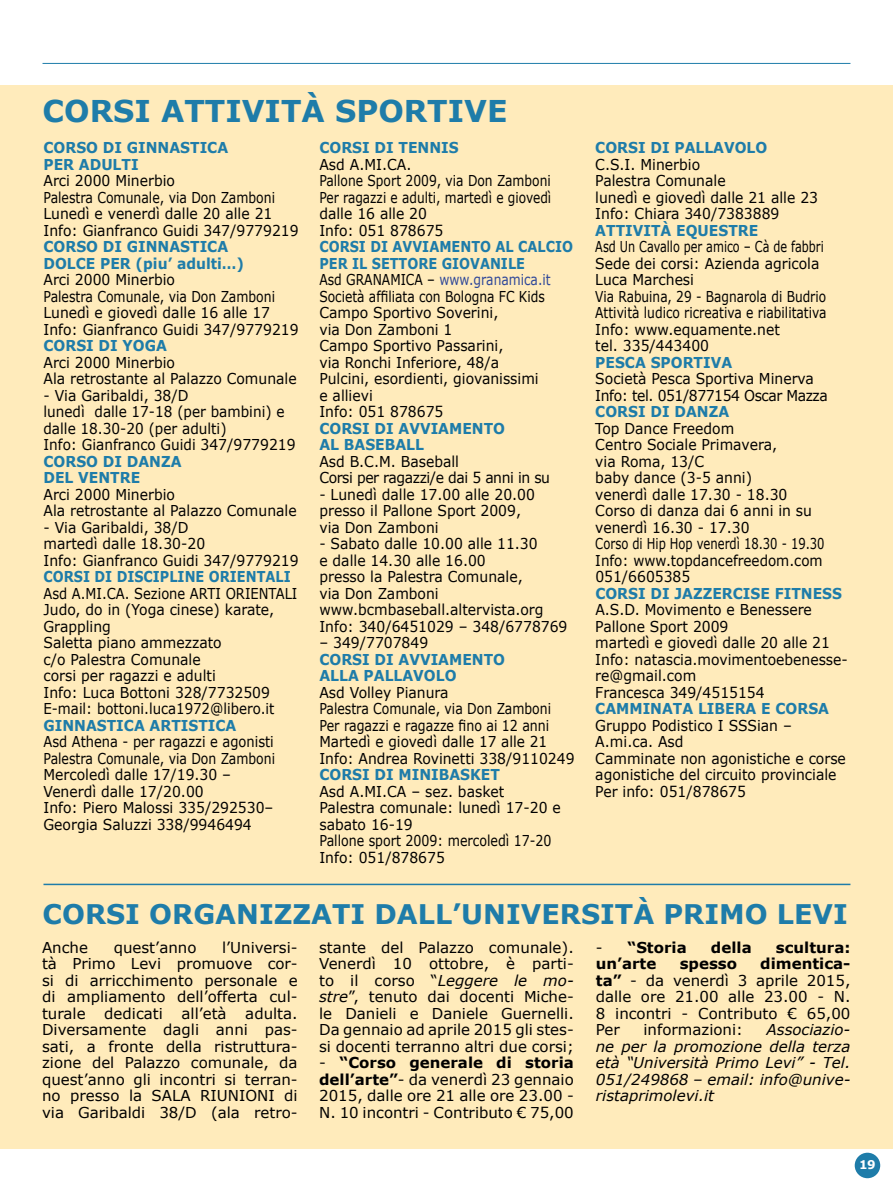
<style>
.page{position:relative;width:893px;height:1191px;background:#fff}
.page>*{position:absolute;margin:0;border:0;box-sizing:border-box;transform-origin:0 0}
.t1{font:700 30px "Verdana";color:#1e7ca9}
.t2{font:700 27px "Verdana";color:#1e7ca9}
.t3{font:15px/16.5px "Verdana";color:#000;scale:.93 1}
.t4{font:15px/16.5px "Verdana";color:#000;text-align:justify}
.t5{font:15px/16.5px "Verdana";color:#000;scale:.87 1}
.t6{font:700 15px/16.5px "Verdana";color:#1e7ca9;scale:.93 1}
.t7{font:15px/16.5px "Verdana";color:#000;scale:.82 1}
.t8{font:15px/16.5px "Verdana";color:#000;scale:.75 1}
.t9{font:italic 15px/16.5px "Verdana";color:#000;text-align:justify}
.t10{font:15px/16.5px "Verdana";letter-spacing:-.02em;color:#000;scale:.93 1}
.t11{font:15px/16.5px "Verdana";letter-spacing:-.03em;color:#000;scale:.93 1}
.t12{font:700 15px "Verdana";color:#000}
.t13{font:700 15px "Verdana";color:#1e7ca9;scale:.86 1}
.t14{font:700 12px "Verdana";color:#fff}
.s1{font-weight:700;color:#1e7ca9}
.s2{color:#2f4899}
.s3{font-style:italic}
.s4{font-weight:700}
.s5{font-weight:400}
</style>
<div class="page">
<hr style="left:43px;top:63px;width:807px;height:1px;background:#1e7ca9">
<div style="left:0;top:85px;width:893px;height:1063px;background:#ffebbb"></div>
<hr style="left:43px;top:883px;width:807px;height:2px;background:#1e7ca9">
<div style="left:855px;top:1152px;width:25px;height:26px;background:#1e7ca9;border-radius:50%"></div>
<h1 class="t1" style="left:43px;top:92px;width:466px">CORSI ATTIVITÀ SPORTIVE</h1>
<p class="t6" style="left:43px;top:139px;width:200px">CORSO DI GINNASTICA<br>PER ADULTI</p>
<p class="t3" style="left:43px;top:172px;width:276px">Arci 2000 Minerbio<br>Palestra Comunale, via Don Zamboni<br>Lunedì e venerdì dalle 20 alle 21<br>Info: Gianfranco Guidi 347/9779219</p>
<p class="t6" style="left:43px;top:238px;width:217px">CORSO DI GINNASTICA<br>DOLCE PER (piu’ adulti…)</p>
<p class="t3" style="left:43px;top:271px;width:276px">Arci 2000 Minerbio<br>Palestra Comunale, via Don Zamboni<br>Lunedì e giovedì dalle 16 alle 17<br>Info: Gianfranco Guidi 347/9779219</p>
<p class="t6" style="left:43px;top:337px;width:134px">CORSI DI YOGA</p>
<p class="t3" style="left:43px;top:353px;width:274px">Arci 2000 Minerbio<br>Ala retrostante al Palazzo Comunale</p>
<p class="t3" style="left:43px;top:386px;width:273px">- Via Garibaldi, 38/D<br>lunedì dalle 17-18 (per bambini) e dalle 18.30-20 (per adulti)<br>Info: Gianfranco Guidi 347/9779219</p>
<p class="t6" style="left:43px;top:452px;width:150px">CORSO DI DANZA<br>DEL VENTRE</p>
<p class="t3" style="left:43px;top:485px;width:274px">Arci 2000 Minerbio<br>Ala retrostante al Palazzo Comunale</p>
<p class="t3" style="left:43px;top:518px;width:276px">- Via Garibaldi, 38/D<br>martedì dalle 18.30-20<br>Info: Gianfranco Guidi 347/9779219</p>
<p class="t13" style="left:43px;top:567px;width:289px">CORSI DI DISCIPLINE ORIENTALI</p>
<p class="t5" style="left:43px;top:584px;width:293px">Asd A.MI.CA. Sezione ARTI ORIENTALI<br>Judo, do in (Yoga cinese) karate,<br>Grappling<br>Saletta piano ammezzato<br>c/o Palestra Comunale<br>corsi per ragazzi e adulti<br>Info: Luca Bottoni 328/7732509<br>E-mail: bottoni.luca1972@libero.it</p>
<p class="t6" style="left:43px;top:716px;width:209px">GINNASTICA ARTISTICA</p>
<p class="t5" style="left:43px;top:733px;width:268px">Asd Athena - per ragazzi e agonisti<br>Palestra Comunale, via Don Zamboni<br>Mercoledì dalle 17/19.30 –<br>Venerdì dalle 17/20.00<br>Info: Piero Malossi 335/292530–<br>Georgia Saluzzi 338/9946494</p>
<p class="t6" style="left:319px;top:139px;width:151px">CORSI DI TENNIS</p>
<p class="t3" style="left:319px;top:155px;width:251px">Asd A.MI.CA.<br>Pallone Sport 2009, via Don Zamboni<br>Per ragazzi e adulti, martedì e giovedì dalle 16 alle 20<br>Info: 051 878675</p>
<p class="t7" style="left:319px;top:238px;width:311px"><span class="s1">CORSI DI AVVIAMENTO AL CALCIO<br>PER IL SETTORE GIOVANILE<br></span>Asd GRANAMICA – <span class="s2">www.granamica.it<br></span>Società affiliata con Bologna FC Kids<br>Campo Sportivo Soverini,<br>via Don Zamboni 1<br>Campo Sportivo Passarini,<br>via Ronchi Inferiore, 48/a<br>Pulcini, esordienti, giovanissimi<br>e allievi<br>Info: 051 878675</p>
<p class="t6" style="left:319px;top:419px;width:201px">CORSI DI AVVIAMENTO<br>AL BASEBALL</p>
<p class="t11" style="left:319px;top:452px;width:249px">Asd B.C.M. Baseball<br>Corsi per ragazzi/e dai 5 anni in su</p>
<p class="t3" style="left:319px;top:485px;width:233px">- Lunedì dalle 17.00 alle 20.00 presso il Pallone Sport 2009, via Don Zamboni</p>
<p class="t3" style="left:319px;top:535px;width:268px">- Sabato dalle 10.00 alle 11.30<br>e dalle 14.30 alle 16.00<br>presso la Palestra Comunale,<br>via Don Zamboni www.bcmbaseball.altervista.org<br>Info: 340/6451029 – 348/6778769</p>
<p class="t3" style="left:319px;top:634px;width:119px">– 349/7707849</p>
<p class="t6" style="left:319px;top:650px;width:201px">CORSI DI AVVIAMENTO<br>ALLA PALLAVOLO</p>
<p class="t3" style="left:319px;top:683px;width:276px">Asd Volley Pianura<br>Palestra Comunale, via Don Zamboni<br>Per ragazzi e ragazze fino ai 12 anni<br>Martedì e giovedì dalle 17 alle 21<br>Info: Andrea Rovinetti 338/9110249</p>
<p class="t6" style="left:319px;top:766px;width:196px">CORSI DI MINIBASKET</p>
<p class="t3" style="left:319px;top:782px;width:261px">Asd A.MI.CA – sez. basket<br>Palestra comunale: lunedì 17-20 e sabato 16-19<br>Pallone sport 2009: mercoledì 17-20<br>Info: 051/878675</p>
<p class="t6" style="left:595px;top:139px;width:186px">CORSI DI PALLAVOLO</p>
<p class="t3" style="left:595px;top:155px;width:241px">C.S.I. Minerbio<br>Palestra Comunale<br>lunedì e giovedì dalle 21 alle 23<br>Info: Chiara 340/7383889</p>
<p class="t6" style="left:595px;top:221px;width:177px">ATTIVITÀ EQUESTRE</p>
<p class="t8" style="left:595px;top:238px;width:310px">Asd Un Cavallo per amico – Cà de fabbri<br>Sede dei corsi: Azienda agricola<br>Luca Marchesi<br>Via Rabuina, 29 - Bagnarola di Budrio<br>Attività ludico ricreativa e riabilitativa<br>Info: www.equamente.net<br>tel. 335/443400</p>
<p class="t6" style="left:595px;top:353px;width:149px">PESCA SPORTIVA</p>
<p class="t10" style="left:595px;top:370px;width:252px">Società Pesca Sportiva Minerva<br>Info: tel. 051/877154 Oscar Mazza</p>
<p class="t6" style="left:595px;top:403px;width:145px">CORSI DI DANZA</p>
<p class="t3" style="left:595px;top:419px;width:248px">Top Dance Freedom<br>Centro Sociale Primavera,<br>via Roma, 13/C<br>baby dance (3-5 anni)<br>venerdì dalle 17.30 - 18.30<br>Corso di danza dai 6 anni in su venerdì 16.30 - 17.30<br>Corso di Hip Hop venerdì 18.30 - 19.30<br>Info: www.topdancefreedom.com<br>051/6605385</p>
<p class="t6" style="left:595px;top:584px;width:267px">CORSI DI JAZZERCISE FITNESS</p>
<p class="t3" style="left:595px;top:601px;width:273px">A.S.D. Movimento e Benessere<br>Pallone Sport 2009<br>martedì e giovedì dalle 20 alle 21<br>Info: natascia.movimentoebenesse&shy;re@gmail.com<br>Francesca 349/4515154</p>
<p class="t6" style="left:595px;top:700px;width:253px">CAMMINATA LIBERA E CORSA</p>
<p class="t3" style="left:595px;top:716px;width:271px">Gruppo Podistico I SSSian –<br>A.mi.ca. Asd<br>Camminate non agonistiche e corse agonistiche del circuito provinciale<br>Per info: 051/878675</p>
<h2 class="t2" style="left:43px;top:896px;width:807px">CORSI ORGANIZZATI DALL’UNIVERSITÀ PRIMO LEVI</h2>
<p class="t4" style="left:42px;top:938px;width:48px">Anche</p>
<p class="t4" style="left:114px;top:938px;width:84px">quest’anno</p>
<p class="t4" style="left:42px;top:938px;width:257px;text-indent:180px">l’Universi&shy;tà Primo Levi promuove cor&shy;si di arricchimento personale e di ampliamento dell’offerta cul&shy;turale dedicati all’età adulta.<br>Diversamente dagli anni pas&shy;sati, a fronte della ristruttura&shy;zione del Palazzo comunale, da quest’anno gli incontri si terran&shy;no presso la SALA RIUNIONI di via Garibaldi 38/D (ala retro-</p>
<p class="t4" style="left:319px;top:938px;width:256px">stante del Palazzo comunale).<br>Venerdì 10 ottobre, è parti&shy;to il corso “<span class="s3">Leggere le mo&shy;stre</span>”, tenuto dai docenti Miche&shy;le Danieli e Daniele Guernelli.<br>Da gennaio ad aprile 2015 gli stes&shy;si docenti terranno altri due corsi;</p>
<p class="t4" style="left:319px;top:1054px;width:256px">- <span class="s4">“Corso generale di storia dell’arte”</span>- da venerdì 23 gennaio 2015, dalle ore 21 alle ore 23.00 - N. 10 incontri - Contributo € 75,00</p>
<p class="t12" style="left:596px;top:938px;width:92px"><span class="s5">-</span> “Storia</p>
<p class="t12" style="left:711px;top:938px;width:42px">della</p>
<p class="t12" style="left:776px;top:938px;width:76px">scultura:</p>
<p class="t12" style="left:596px;top:954px;width:62px">un’arte</p>
<p class="t12" style="left:680px;top:954px;width:59px">spesso</p>
<p class="t4" style="left:596px;top:955px;width:256px;text-indent:164px"><span class="s4">dimentica&shy;ta”</span> - da venerdì 3 aprile 2015, dalle ore 21.00 alle 23.00 - N.<br>8 incontri - Contributo € 65,00<br>Per</p>
<p class="t4" style="left:643px;top:1021px;width:101px">informazioni:</p>
<p class="t9" style="left:596px;top:1021px;width:256px;text-indent:171px">Associazio&shy;ne per la promozione della terza età “Università Primo Levi” - Tel.<br>051/249868 – email: info@unive&shy;ristaprimolevi.it</p>
<p class="t14" style="left:859px;top:1157px;width:18px">19</p>
</div>
